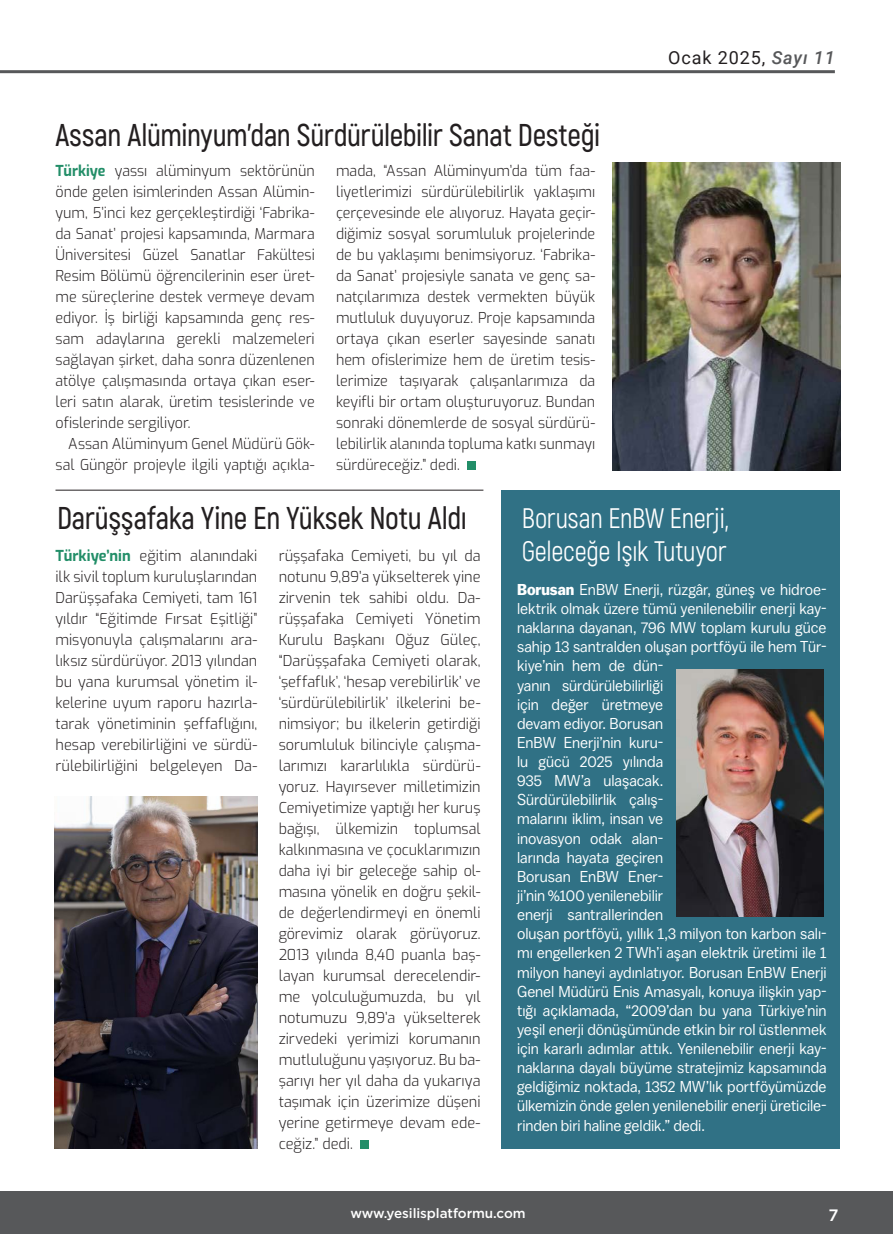
<style>
.page{position:relative;width:893px;height:1234px;background:#fff}
.page>*{position:absolute;margin:0;border:0;box-sizing:border-box;transform-origin:0 0}
.t1{font:600 31.5px "Akrobat";letter-spacing:-.015em;color:#231f20;scale:.95 1}
.t2{font:28.2px/33px "Akrobat";letter-spacing:-.01em;color:#fff;scale:.95 1}
.t3{font:18px "Roboto";letter-spacing:.05em;color:#231f20}
.t4{font:500 16.5px "Gotham";color:#fff}
.t5{font:15.75px/19px "Balto";letter-spacing:-.005em;color:#fff;scale:.94 1}
.t6{font:300 15px/21px "Exo";color:#231f20;text-align:justify}
.t7{font:300 15px/21px "Exo";color:#231f20;text-align:justify;scale:.95 1}
.t8{font:500 13.5px "Gotham";letter-spacing:-.005em;color:#fff}
.s1{font-weight:700;color:#228e68}
.s2{font-weight:500;font-style:italic;color:#57585a}
.s3{font-weight:700}
</style>
<div class="page">
<hr style="left:0;top:70px;width:835px;height:3px;background:#57585a">
<div style="left:0;top:1191px;width:893px;height:42px;background:#57585a"></div>
<div style="left:467px;top:461px;width:9px;height:9px;background:#228e68"></div>
<hr style="left:56px;top:490px;width:427px;height:1px;background:#231f20">
<img style="left:612px;top:163px;width:228px;height:307px">
<div style="left:360px;top:1140px;width:9px;height:8px;background:#228e68"></div>
<img style="left:54px;top:796px;width:203px;height:352px">
<div style="left:501px;top:490px;width:339px;height:658px;background:#307185"></div>
<img style="left:676px;top:669px;width:147px;height:247px">
<p class="t1" style="left:56px;top:116px;width:575px">Assan Alüminyum’dan Sürdürülebilir Sanat Desteği</p>
<p class="t7" style="left:56px;top:159px;width:274px"><span class="s1">Türkiye</span> yassı alüminyum sektörünün önde gelen isimlerinden Assan Alümin&shy;yum, 5’inci kez gerçekleştirdiği ‘Fabrika&shy;da Sanat’ projesi kapsamında, Marmara Üniversitesi Güzel Sanatlar Fakültesi Resim Bölümü öğrencilerinin eser üret&shy;me süreçlerine destek vermeye devam ediyor. İş birliği kapsamında genç res&shy;sam adaylarına gerekli malzemeleri sağlayan şirket, daha sonra düzenlenen atölye çalışmasında ortaya çıkan eser&shy;leri satın alarak, üretim tesislerinde ve ofislerinde sergiliyor.</p>
<p class="t7" style="left:55px;top:432px;width:274px;text-align:right">Assan Alüminyum Genel Müdürü Gök&shy;sal Güngör projeyle ilgili yaptığı açıkla-</p>
<p class="t7" style="left:336px;top:159px;width:274px">mada, “Assan Alüminyum’da tüm faa&shy;liyetlerimizi sürdürülebilirlik yaklaşımı çerçevesinde ele alıyoruz. Hayata geçir&shy;diğimiz sosyal sorumluluk projelerinde de bu yaklaşımı benimsiyoruz. ‘Fabrika&shy;da Sanat’ projesiyle sanata ve genç sa&shy;natçılarımıza destek vermekten büyük mutluluk duyuyoruz. Proje kapsamında ortaya çıkan eserler sayesinde sanatı hem ofislerimize hem de üretim tesis&shy;lerimize taşıyarak çalışanlarımıza da keyifli bir ortam oluşturuyoruz. Bundan sonraki dönemlerde de sosyal sürdürü&shy;lebilirlik alanında topluma katkı sunmayı sürdüreceğiz.” dedi.</p>
<p class="t3" style="left:668px;top:45px;width:168px">Ocak 2025, <span class="s2">Sayı 11</span></p>
<p class="t1" style="left:57px;top:498px;width:433px">Darüşşafaka Yine En Yüksek Notu Aldı</p>
<p class="t6" style="left:55px;top:544px;width:203px"><span class="s1">Türkiye’nin</span> eğitim alanındaki ilk sivil toplum kuruluşlarından Darüşşafaka Cemiyeti, tam 161 yıldır “Eğitimde Fırsat Eşitliği” misyonuyla çalışmalarını ara&shy;lıksız sürdürüyor. 2013 yılından bu yana kurumsal yönetim il&shy;kelerine uyum raporu hazırla&shy;tarak yönetiminin şeffaflığını, hesap verebilirliğini ve sürdü&shy;rülebilirliğini belgeleyen Da-</p>
<p class="t6" style="left:279px;top:544px;width:203px">rüşşafaka Cemiyeti, bu yıl da notunu 9,89’a yükselterek yine zirvenin tek sahibi oldu. Da&shy;rüşşafaka Cemiyeti Yönetim Kurulu Başkanı Oğuz Güleç, “Darüşşafaka Cemiyeti olarak, ‘şeffaflık’, ‘hesap verebilirlik’ ve ‘sürdürülebilirlik’ ilkelerini be&shy;nimsiyor; bu ilkelerin getirdiği sorumluluk bilinciyle çalışma&shy;larımızı kararlılıkla sürdürü&shy;yoruz. Hayırsever milletimizin Cemiyetimize yaptığı her kuruş bağışı, ülkemizin toplumsal kalkınmasına ve çocuklarımızın daha iyi bir geleceğe sahip ol&shy;masına yönelik en doğru şekil&shy;de değerlendirmeyi en önemli görevimiz olarak görüyoruz.<br>2013 yılında 8,40 puanla baş&shy;layan kurumsal derecelendir&shy;me yolculuğumuzda, bu yıl notumuzu 9,89’a yükselterek zirvedeki yerimizi korumanın mutluluğunu yaşıyoruz. Bu ba&shy;şarıyı her yıl daha da yukarıya taşımak için üzerimize düşeni yerine getirmeye devam ede&shy;ceğiz.” dedi.</p>
<p class="t2" style="left:522px;top:502px;width:219px">Borusan EnBW Enerji,<br>Geleceğe Işık Tutuyor</p>
<p class="t5" style="left:517px;top:579px;width:331px"><span class="s3">Borusan</span> EnBW Enerji, rüzgâr, güneş ve hidroe&shy;lektrik olmak üzere tümü yenilenebilir enerji kay&shy;naklarına dayanan, 796 MW toplam kurulu güce sahip 13 santralden oluşan portföyü ile hem Tür&shy;kiye’nin hem de dün-<br>yanın sürdürülebilirliği<br>için değer üretmeye<br>devam ediyor. Borusan<br>EnBW Enerji’nin kuru-<br>lu gücü 2025 yılında<br>935 MW’a ulaşacak.<br>Sürdürülebilirlik çalış-<br>malarını iklim, insan ve<br>inovasyon odak alan-<br>larında hayata geçiren<br>Borusan EnBW Ener-<br>ji’nin %100 yenilenebilir<br>enerji santrallerinden<br>oluşan portföyü, yıllık 1,3 milyon ton karbon salı&shy;mı engellerken 2 TWh’i aşan elektrik üretimi ile 1 milyon haneyi aydınlatıyor. Borusan EnBW Enerji Genel Müdürü Enis Amasyalı, konuya ilişkin yap&shy;tığı açıklamada, “2009’dan bu yana Türkiye’nin yeşil enerji dönüşümünde etkin bir rol üstlenmek için kararlı adımlar attık. Yenilenebilir enerji kay&shy;naklarına dayalı büyüme stratejimiz kapsamında geldiğimiz noktada, 1352 MW’lık portföyümüzde ülkemizin önde gelen yenilenebilir enerji üreticile&shy;rinden biri haline geldik.” dedi.</p>
<p class="t8" style="left:350px;top:1204px;width:177px">www.yesilisplatformu.com</p>
<p class="t4" style="left:829px;top:1203px;width:12px">7</p>
</div>
